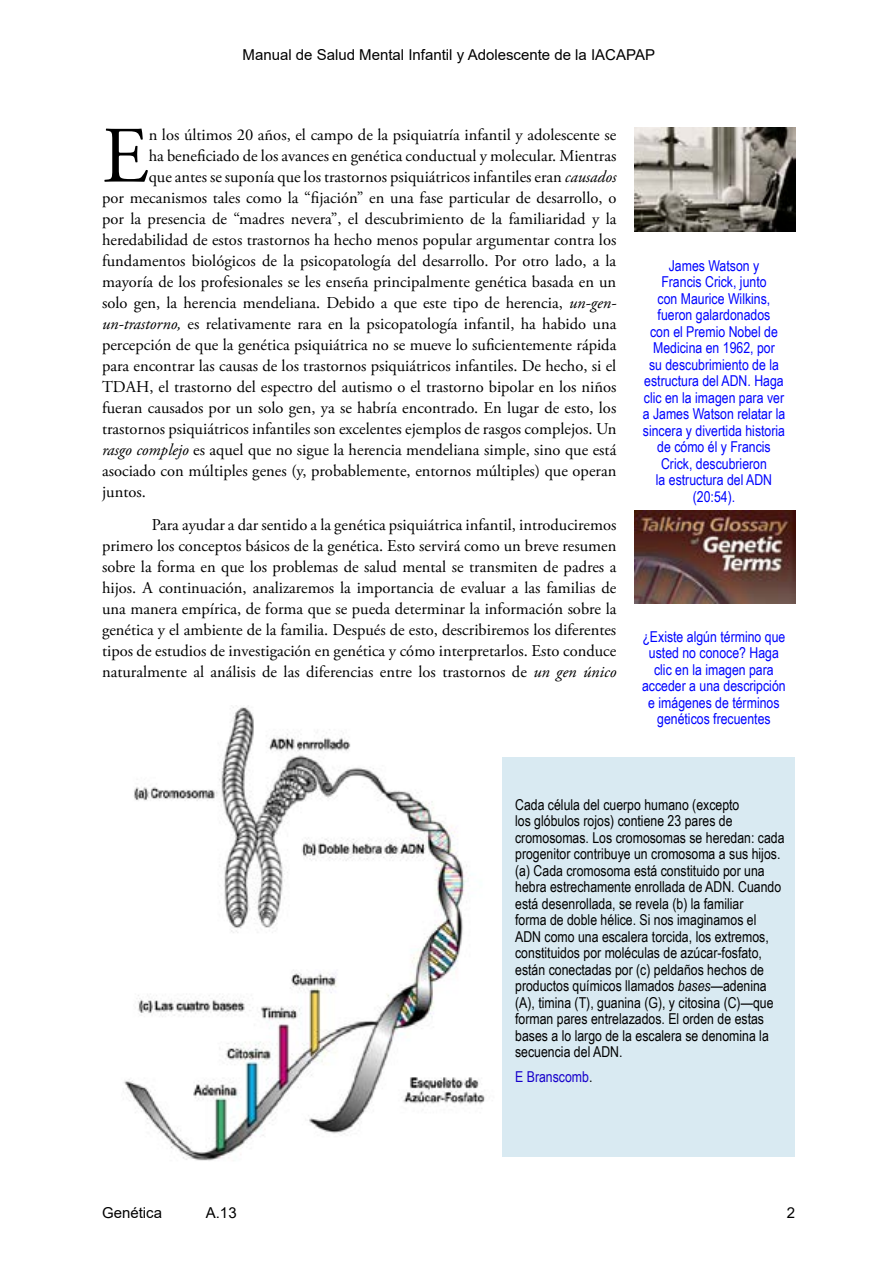
<style>
.page{position:relative;width:893px;height:1263px;background:#fff}
.page>*{position:absolute;margin:0;border:0;box-sizing:border-box;transform-origin:0 0}
.t1{font:79.8px "Adobe Garamond Pro";color:#000}
.t2{font:16.5px/21px "Adobe Garamond Pro";color:#000;text-align:justify}
.t3{font:15px/16.5px "Arial Narrow";color:#000}
.t4{font:15px/16.5px "Arial Narrow";color:#0004ff;text-align:center}
.t5{font:15px "Arial";color:#000}
.t6{font:15px "Arial Narrow";color:#1700cb}
.s1{font-style:italic}
.s2{color:#000}
</style>
<div class="page">
<div style="left:501px;top:757px;width:294px;height:400px;background:#d9eaf2"></div>
<img style="left:123px;top:707px;width:362px;height:454px">
<img style="left:634px;top:128px;width:161px;height:103px">
<img style="left:634px;top:511px;width:161px;height:93px">
<p class="t5" style="left:242px;top:45px;width:414px">Manual de Salud Mental Infantil y Adolescente de la IACAPAP</p>
<h1 class="t1" style="left:102px;top:108px;width:48px">E</h1>
<p class="t2" style="left:149px;top:124px;width:469px">n los últimos 20 años, el campo de la psiquiatría infantil y adolescente se</p>
<p class="t2" style="left:149px;top:145px;width:469px">ha beneficiado de los avances en genética conductual y molecular. Mientras</p>
<p class="t2" style="left:149px;top:166px;width:469px">que antes se suponía que los trastornos psiquiátricos infantiles eran <span class="s1">causados</span></p>
<p class="t2" style="left:102px;top:187px;width:516px">por mecanismos tales como la “fijación” en una fase particular de desarrollo, o</p>
<p class="t2" style="left:102px;top:208px;width:516px">por la presencia de “madres nevera”, el descubrimiento de la familiaridad y la</p>
<p class="t2" style="left:102px;top:229px;width:516px">heredabilidad de estos trastornos ha hecho menos popular argumentar contra los</p>
<p class="t2" style="left:102px;top:250px;width:516px">fundamentos biológicos de la psicopatología del desarrollo. Por otro lado, a la</p>
<p class="t2" style="left:102px;top:271px;width:516px">mayoría de los profesionales se les enseña principalmente genética basada en un</p>
<p class="t2" style="left:102px;top:292px;width:516px">solo gen, la herencia mendeliana. Debido a que este tipo de herencia, <span class="s1">un-gen-</span></p>
<p class="t2" style="left:102px;top:313px;width:516px"><span class="s1">un-trastorno,</span> es relativamente rara en la psicopatología infantil, ha habido una</p>
<p class="t2" style="left:102px;top:334px;width:516px">percepción de que la genética psiquiátrica no se mueve lo suficientemente rápida</p>
<p class="t2" style="left:102px;top:355px;width:516px">para encontrar las causas de los trastornos psiquiátricos infantiles. De hecho, si el</p>
<p class="t2" style="left:102px;top:376px;width:516px">TDAH, el trastorno del espectro del autismo o el trastorno bipolar en los niños</p>
<p class="t2" style="left:102px;top:397px;width:516px">fueran causados por un solo gen, ya se habría encontrado. En lugar de esto, los</p>
<p class="t2" style="left:102px;top:418px;width:516px">trastornos psiquiátricos infantiles son excelentes ejemplos de rasgos complejos. Un</p>
<p class="t2" style="left:102px;top:439px;width:516px"><span class="s1">rasgo complejo</span> es aquel que no sigue la herencia mendeliana simple, sino que está</p>
<p class="t2" style="left:102px;top:460px;width:516px">asociado con múltiples genes (y, probablemente, entornos múltiples) que operan</p>
<p class="t2" style="left:102px;top:481px;width:45px">juntos.</p>
<p class="t2" style="left:102px;top:515px;width:516px;text-indent:50px">Para ayudar a dar sentido a la genética psiquiátrica infantil, introduciremos primero los conceptos básicos de la genética. Esto servirá como un breve resumen sobre la forma en que los problemas de salud mental se transmiten de padres a hijos. A continuación, analizaremos la importancia de evaluar a las familias de una manera empírica, de forma que se pueda determinar la información sobre la genética y el ambiente de la familia. Después de esto, describiremos los diferentes tipos de estudios de investigación en genética y cómo interpretarlos. Esto conduce naturalmente al análisis de las diferencias entre los trastornos de <span class="s1">un gen único</span></p>
<p class="t4" style="left:643px;top:256px;width:144px">James Watson y<br>Francis Crick, junto<br>con Maurice Wilkins, fueron galardonados<br>con el Premio Nobel de<br>Medicina en 1962, por<br>su descubrimiento de la estructura del ADN. Haga clic en la imagen para ver a James Watson relatar la sincera y divertida historia de cómo él y Francis<br>Crick, descubrieron<br>la estructura del ADN (20:54).</p>
<p class="t4" style="left:642px;top:628px;width:145px">¿Existe algún término que usted no conoce? Haga clic en la imagen para acceder a una descripción e imágenes de términos genéticos frecuentes</p>
<p class="t3" style="left:515px;top:796px;width:271px">Cada célula del cuerpo humano (excepto<br>los glóbulos rojos) contiene 23 pares de cromosomas. Los cromosomas se heredan: cada progenitor contribuye un cromosoma a sus hijos. (a) Cada cromosoma está constituido por una hebra estrechamente enrollada de ADN. Cuando está desenrollada, se revela (b) la familiar<br>forma de doble hélice. Si nos imaginamos el ADN como una escalera torcida, los extremos, constituidos por moléculas de azúcar-fosfato, están conectadas por (c) peldaños hechos de productos químicos llamados <span class="s1">bases</span>—adenina (A), timina (T), guanina (G), y citosina (C)—que forman pares entrelazados. El orden de estas bases a lo largo de la escalera se denomina la secuencia del ADN.</p>
<p class="t6" style="left:515px;top:1066px;width:79px">E Branscomb<span class="s2">.</span></p>
<p class="t5" style="left:102px;top:1202px;width:62px">Genética</p>
<p class="t5" style="left:206px;top:1202px;width:32px">A.13</p>
<p class="t5" style="left:787px;top:1202px;width:10px">2</p>
</div>
